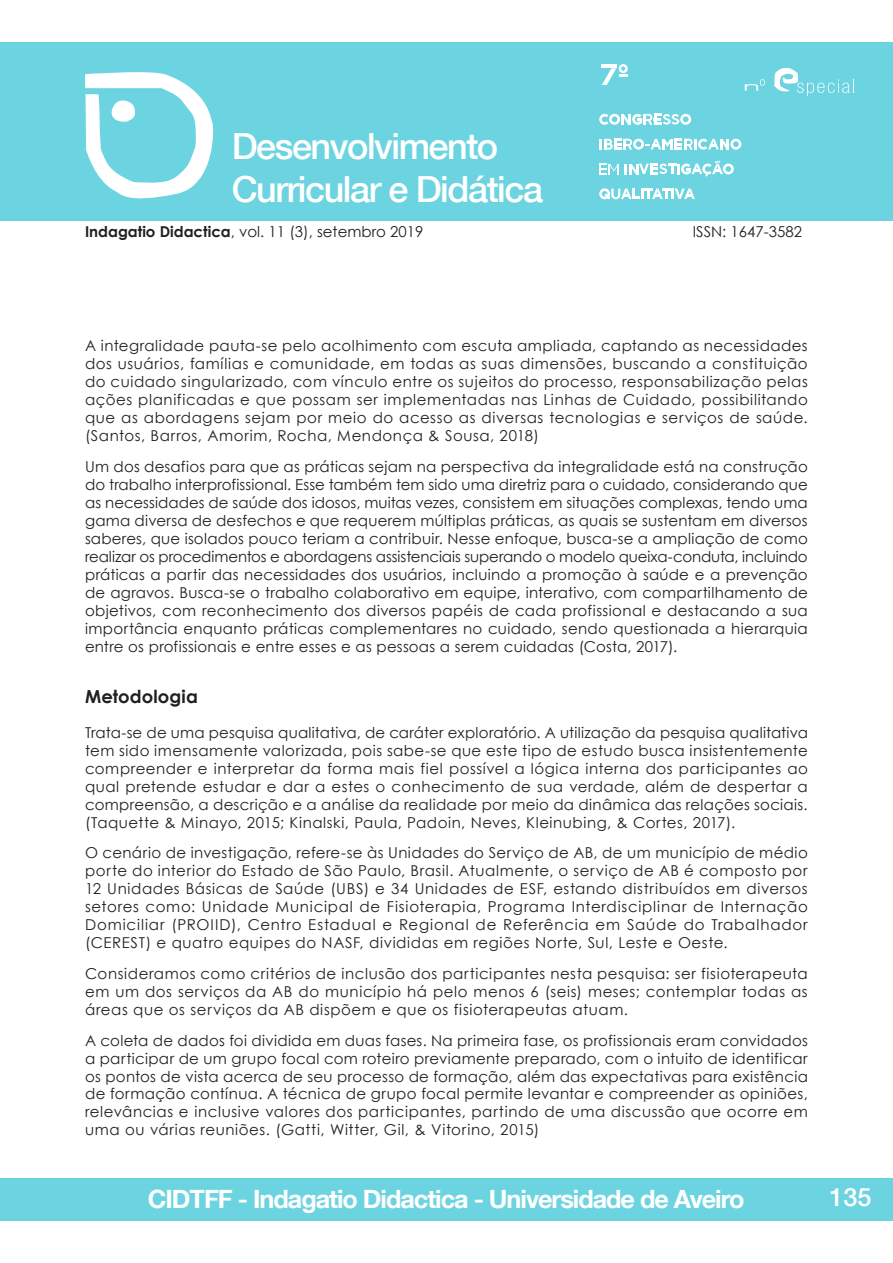
<style>
.page{position:relative;width:893px;height:1263px;background:#fff}
.page>*{position:absolute;margin:0;border:0;box-sizing:border-box;transform-origin:0 0}
.t1{font:500 36px/43.2px "Helvetica Neue LT Com";letter-spacing:-.04em;color:#fff}
.t2{font:700 25.2px "Helvetica Neue LT Com";letter-spacing:-.04em;color:#fff}
.t3{font:500 25.2px "Helvetica Neue LT Com";color:#fff}
.Titulos{font:700 18px "Century Gothic";letter-spacing:.005em;color:#231f20}
.paragrafos{font:15px/18px "Century Gothic";letter-spacing:.035em;color:#231f20;text-align:justify}
.paragrafos-2{font:15px "Century Gothic";color:#231f20}
.s1{font-weight:700}
</style>
<div class="page">
<div style="left:0;top:43px;width:893px;height:178px;background:#6cd4e1"></div>
<div style="left:0;top:1178px;width:893px;height:42px;background:#6cd4e1"></div>
<svg style="left:85px;top:72px;width:129px;height:127px"></svg>
<svg style="left:774px;top:68px;width:80px;height:28px"></svg>
<svg style="left:745px;top:79px;width:20px;height:12px"></svg>
<svg style="left:619px;top:64px;width:9px;height:9px"></svg>
<hr style="left:601px;top:64px;width:15px;height:4px;background:#fff">
<svg style="left:602px;top:66px;width:25px;height:19px"></svg>
<div style="left:680px;top:114px;width:11px;height:11px;background:#fff;border-radius:50%"></div>
<svg style="left:599px;top:188px;width:11px;height:11px"></svg>
<div style="left:730px;top:139px;width:11px;height:11px;background:#fff;border-radius:50%"></div>
<div style="left:723px;top:164px;width:11px;height:10px;background:#fff;border-radius:50%"></div>
<svg style="left:602px;top:188px;width:93px;height:11px"></svg>
<svg style="left:599px;top:114px;width:90px;height:11px"></svg>
<svg style="left:599px;top:139px;width:140px;height:11px"></svg>
<svg style="left:600px;top:163px;width:19px;height:12px"></svg>
<svg style="left:625px;top:161px;width:106px;height:16px"></svg>
<h1 class="t1" style="left:232px;top:124px;width:313px">Desenvolvimento<br>Curricular e Didática</h1>
<p class="paragrafos-2" style="left:85px;top:221px;width:340px"><span class="s1">Indagatio Didactica</span>, vol. 11 (3), setembro 2019</p>
<p class="paragrafos-2" style="left:693px;top:221px;width:111px">ISSN: 1647-3582</p>
<p class="paragrafos" style="left:85px;top:337px;width:724px">A integralidade pauta-se pelo acolhimento com escuta ampliada, captando as necessidades dos usuários, famílias e comunidade, em todas as suas dimensões, buscando a constituição do cuidado singularizado, com vínculo entre os sujeitos do processo, responsabilização pelas ações planificadas e que possam ser implementadas nas Linhas de Cuidado, possibilitando que as abordagens sejam por meio do acesso as diversas tecnologias e serviços de saúde. (Santos, Barros, Amorim, Rocha, Mendonça &amp; Sousa, 2018)</p>
<p class="paragrafos" style="left:85px;top:457px;width:724px">Um dos desafios para que as práticas sejam na perspectiva da integralidade está na construção do trabalho interprofissional. Esse também tem sido uma diretriz para o cuidado, considerando que as necessidades de saúde dos idosos, muitas vezes, consistem em situações complexas, tendo uma gama diversa de desfechos e que requerem múltiplas práticas, as quais se sustentam em diversos saberes, que isolados pouco teriam a contribuir. Nesse enfoque, busca-se a ampliação de como realizar os procedimentos e abordagens assistenciais superando o modelo queixa-conduta, incluindo práticas a partir das necessidades dos usuários, incluindo a promoção à saúde e a prevenção de agravos. Busca-se o trabalho colaborativo em equipe, interativo, com compartilhamento de objetivos, com reconhecimento dos diversos papéis de cada profissional e destacando a sua importância enquanto práticas complementares no cuidado, sendo questionada a hierarquia entre os profissionais e entre esses e as pessoas a serem cuidadas (Costa, 2017).</p>
<p class="Titulos" style="left:85px;top:683px;width:114px">Metodologia</p>
<p class="paragrafos" style="left:85px;top:723px;width:724px">Trata-se de uma pesquisa qualitativa, de caráter exploratório. A utilização da pesquisa qualitativa tem sido imensamente valorizada, pois sabe-se que este tipo de estudo busca insistentemente compreender e interpretar da forma mais fiel possível a lógica interna dos participantes ao qual pretende estudar e dar a estes o conhecimento de sua verdade, além de despertar a compreensão, a descrição e a análise da realidade por meio da dinâmica das relações sociais. (Taquette &amp; Minayo, 2015; Kinalski, Paula, Padoin, Neves, Kleinubing, &amp; Cortes, 2017).</p>
<p class="paragrafos" style="left:85px;top:844px;width:724px">O cenário de investigação, refere-se às Unidades do Serviço de AB, de um município de médio porte do interior do Estado de São Paulo, Brasil. Atualmente, o serviço de AB é composto por 12 Unidades Básicas de Saúde (UBS) e 34 Unidades de ESF, estando distribuídos em diversos setores como: Unidade Municipal de Fisioterapia, Programa Interdisciplinar de Internação Domiciliar (PROIID), Centro Estadual e Regional de Referência em Saúde do Trabalhador (CEREST) e quatro equipes do NASF, divididas em regiões Norte, Sul, Leste e Oeste.</p>
<p class="paragrafos" style="left:85px;top:964px;width:724px">Consideramos como critérios de inclusão dos participantes nesta pesquisa: ser fisioterapeuta em um dos serviços da AB do município há pelo menos 6 (seis) meses; contemplar todas as áreas que os serviços da AB dispõem e que os fisioterapeutas atuam.</p>
<p class="paragrafos" style="left:85px;top:1031px;width:724px">A coleta de dados foi dividida em duas fases. Na primeira fase, os profissionais eram convidados a participar de um grupo focal com roteiro previamente preparado, com o intuito de identificar os pontos de vista acerca de seu processo de formação, além das expectativas para existência de formação contínua. A técnica de grupo focal permite levantar e compreender as opiniões, relevâncias e inclusive valores dos participantes, partindo de uma discussão que ocorre em uma ou várias reuniões. (Gatti, Witter, Gil, &amp; Vitorino, 2015)</p>
<h2 class="t2" style="left:148px;top:1183px;width:598px">CIDTFF - Indagatio Didactica - Universidade de Aveiro</h2>
<h2 class="t3" style="left:829px;top:1181px;width:44px">135</h2>
</div>
